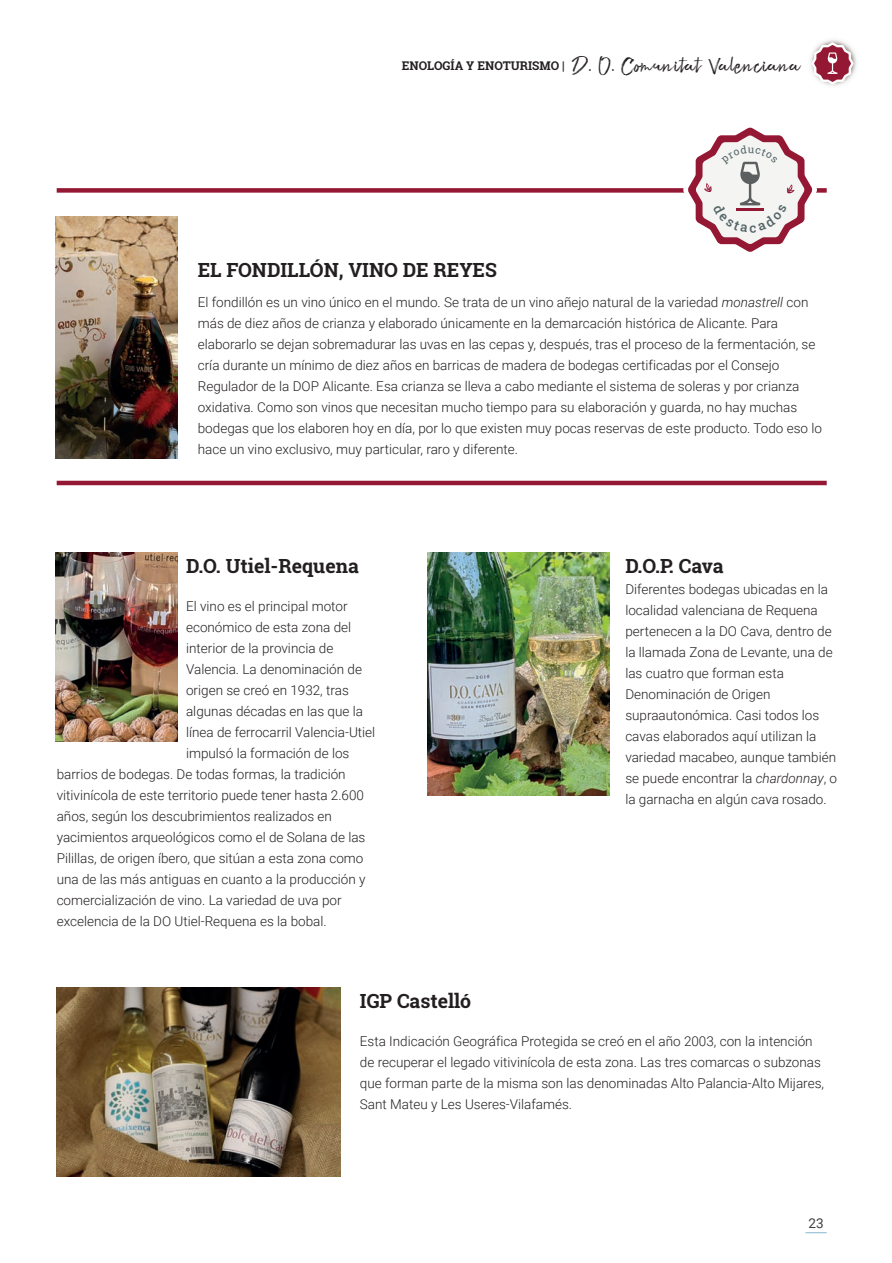
<style>
.page{position:relative;width:892px;height:1263px;background:#fff}
.page>*{position:absolute;margin:0;border:0;box-sizing:border-box;transform-origin:0 0}
.t1{font:27px "Ghoppters";letter-spacing:-.005em;color:#231f20}
.t2{font:700 19.5px "Roboto Slab";color:#231f20}
.t3{font:300 13.5px/21px "Roboto";color:#231f20}
.t4{font:13.5px "Roboto";color:#3e3e3f}
.t5{font:700 12px "Roboto Slab";color:#231f20}
.s1{font-style:italic}
</style>
<div class="page">
<div style="left:57px;top:188px;width:769px;height:5px;background:#941834"></div>
<hr style="left:57px;top:481px;width:769px;height:4px;background:#941834">
<img style="left:56px;top:216px;width:121px;height:242px">
<img style="left:56px;top:553px;width:121px;height:189px">
<img style="left:57px;top:987px;width:283px;height:189px">
<img style="left:427px;top:553px;width:182px;height:243px">
<svg style="left:805px;top:1232px;width:21px;height:1px"></svg>
<img style="left:810px;top:40px;width:47px;height:46px">
<svg style="left:811px;top:42px;width:42px;height:42px"></svg>
<svg style="left:683px;top:127px;width:134px;height:125px"></svg>
<p class="t5" style="left:402px;top:58px;width:164px">ENOLOGÍA Y ENOTURISMO |</p>
<h1 class="t1" style="left:570px;top:45px;width:232px">D. O. Comunitat Valenciana</h1>
<h2 class="t2" style="left:198px;top:257px;width:300px">EL FONDILLÓN, VINO DE REYES</h2>
<p class="t3" style="left:198px;top:291px;width:625px">El fondillón es un vino único en el mundo. Se trata de un vino añejo natural de la variedad <span class="s1">monastrell</span> con más de diez años de crianza y elaborado únicamente en la demarcación histórica de Alicante. Para elaborarlo se dejan sobremadurar las uvas en las cepas y, después, tras el proceso de la fermentación, se cría durante un mínimo de diez años en barricas de madera de bodegas certificadas por el Consejo Regulador de la DOP Alicante. Esa crianza se lleva a cabo mediante el sistema de soleras y por crianza oxidativa. Como son vinos que necesitan mucho tiempo para su elaboración y guarda, no hay muchas bodegas que los elaboren hoy en día, por lo que existen muy pocas reservas de este producto. Todo eso lo hace un vino exclusivo, muy particular, raro y diferente.</p>
<h2 class="t2" style="left:186px;top:553px;width:174px">D.O. Utiel-Requena</h2>
<p class="t3" style="left:186px;top:595px;width:163px">El vino es el principal motor</p>
<p class="t3" style="left:186px;top:616px;width:167px">económico de esta zona del</p>
<p class="t3" style="left:186px;top:637px;width:149px">interior de la provincia de</p>
<p class="t3" style="left:186px;top:658px;width:177px">Valencia. La denominación de</p>
<p class="t3" style="left:186px;top:679px;width:164px">origen se creó en 1932, tras</p>
<p class="t3" style="left:186px;top:700px;width:178px">algunas décadas en las que la</p>
<p class="t3" style="left:186px;top:721px;width:191px">línea de ferrocarril Valencia-Utiel</p>
<p class="t3" style="left:186px;top:742px;width:165px">impulsó la formación de los</p>
<p class="t3" style="left:57px;top:763px;width:290px">barrios de bodegas. De todas formas, la tradición</p>
<p class="t3" style="left:57px;top:784px;width:309px">vitivinícola de este territorio puede tener hasta 2.600</p>
<p class="t3" style="left:57px;top:805px;width:277px">años, según los descubrimientos realizados en</p>
<p class="t3" style="left:57px;top:826px;width:310px">yacimientos arqueológicos como el de Solana de las</p>
<p class="t3" style="left:57px;top:847px;width:308px">Pilillas, de origen íbero, que sitúan a esta zona como</p>
<p class="t3" style="left:57px;top:868px;width:310px">una de las más antiguas en cuanto a la producción y</p>
<p class="t3" style="left:57px;top:889px;width:286px">comercialización de vino. La variedad de uva por</p>
<p class="t3" style="left:57px;top:910px;width:271px">excelencia de la DO Utiel-Requena es la bobal.</p>
<h2 class="t2" style="left:625px;top:553px;width:100px">D.O.P. Cava</h2>
<p class="t3" style="left:625px;top:578px;width:213px">Diferentes bodegas ubicadas en la localidad valenciana de Requena pertenecen a la DO Cava, dentro de la llamada Zona de Levante, una de las cuatro que forman esta<br>Denominación de Origen supraautonómica. Casi todos los cavas elaborados aquí utilizan la variedad macabeo, aunque también se puede encontrar la <span class="s1">chardonnay</span>, o la garnacha en algún cava rosado.</p>
<h2 class="t2" style="left:360px;top:987px;width:113px">IGP Castelló</h2>
<p class="t3" style="left:360px;top:1030px;width:465px">Esta Indicación Geográfica Protegida se creó en el año 2003, con la intención de recuperar el legado vitivinícola de esta zona. Las tres comarcas o subzonas que forman parte de la misma son las denominadas Alto Palancia-Alto Mijares, Sant Mateu y Les Useres-Vilafamés.</p>
<p class="t4" style="left:808px;top:1213px;width:17px">23</p>
</div>
